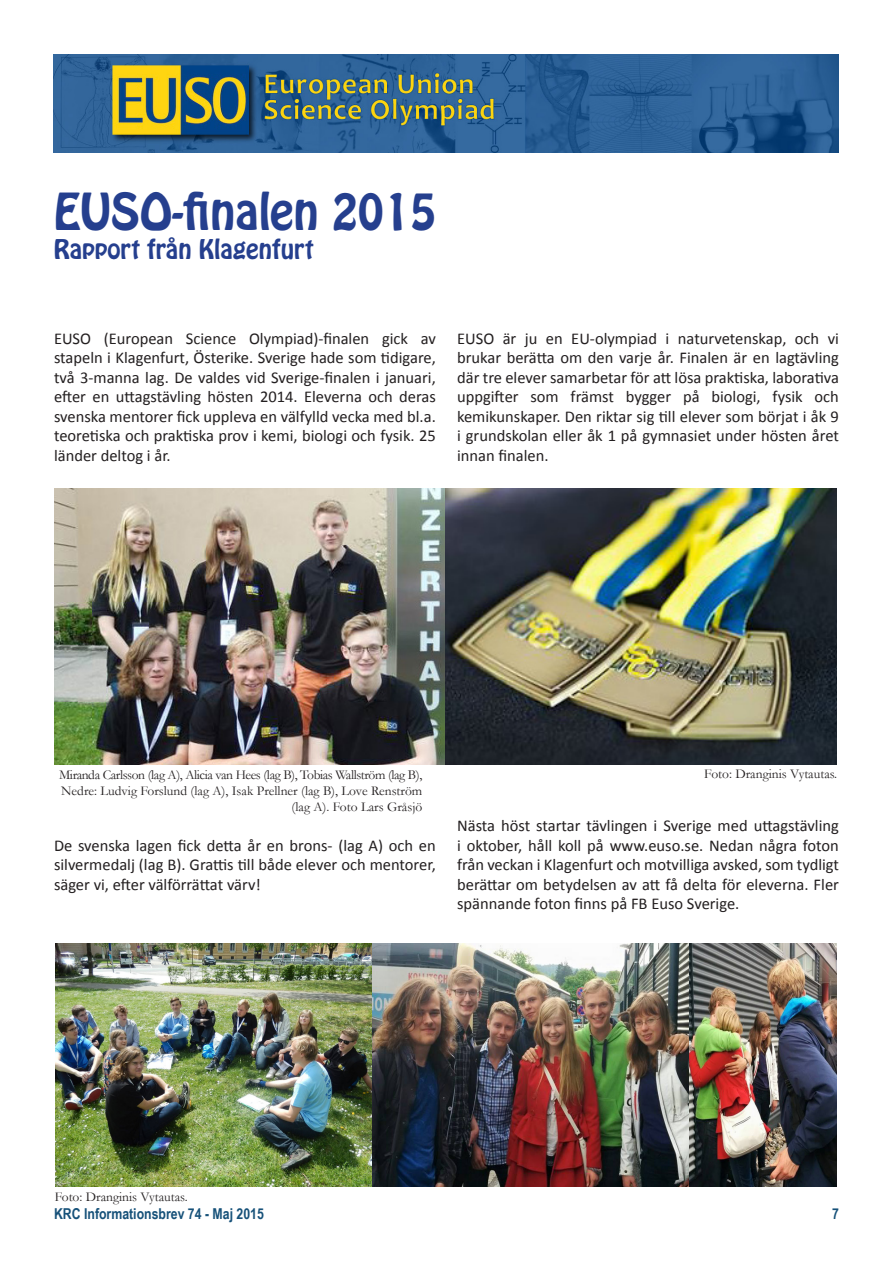
<style>
.page{position:relative;width:893px;height:1263px;background:#fff}
.page>*{position:absolute;margin:0;border:0;box-sizing:border-box;transform-origin:0 0}
.t1{font:45px "Hobo Std";color:#253f8e}
.t2{font:24px "Hobo Std";color:#253f8e}
.t3{font:16.5px/19.5px "Calibri";color:#231f20;text-align:justify}
.t4{font:700 15px "Arial Narrow";color:#165179}
.t5{font:13.5px/16.2px "Garamond";color:#231f20;text-align:right}
</style>
<div class="page">
<img style="left:54px;top:54px;width:785px;height:98px">
<img style="left:55px;top:489px;width:782px;height:275px">
<img style="left:56px;top:944px;width:316px;height:242px">
<img style="left:372px;top:944px;width:317px;height:242px">
<img style="left:689px;top:944px;width:148px;height:242px">
<h1 class="t1" style="left:54px;top:180px;width:384px">EUSO-finalen 2015</h1>
<h2 class="t2" style="left:54px;top:232px;width:262px">Rapport från Klagenfurt</h2>
<p class="t3" style="left:54px;top:329px;width:383px">EUSO (European Science Olympiad)-finalen gick av stapeln i Klagenfurt, Österike. Sverige hade som tidigare, två 3-manna lag. De valdes vid Sverige-finalen i januari, efter en uttagstävling hösten 2014. Eleverna och deras svenska mentorer fick uppleva en välfylld vecka med bl.a. teoretiska och praktiska prov i kemi, biologi och fysik. 25 länder deltog i år.</p>
<p class="t3" style="left:457px;top:329px;width:383px">EUSO är ju en EU-olympiad i naturvetenskap, och vi brukar berätta om den varje år. Finalen är en lagtävling där tre elever samarbetar för att lösa praktiska, laborativa uppgifter som främst bygger på biologi, fysik och kemikunskaper. Den riktar sig till elever som börjat i åk 9 i grundskolan eller åk 1 på gymnasiet under hösten året innan finalen.</p>
<p class="t5" style="left:59px;top:766px;width:365px">Miranda Carlsson (lag A), Alicia van Hees (lag B), Tobias Wallström (lag B),<br>Nedre: Ludvig Forslund (lag A), Isak Prellner (lag B), Love Renström (lag A). Foto Lars Gråsjö</p>
<p class="t5" style="left:704px;top:766px;width:134px">Foto: Dranginis Vytautas.</p>
<p class="t3" style="left:54px;top:836px;width:383px">De svenska lagen fick detta år en brons- (lag A) och en silvermedalj (lag B). Grattis till både elever och mentorer, säger vi, efter välförrättat värv!</p>
<p class="t3" style="left:457px;top:816px;width:383px">Nästa höst startar tävlingen i Sverige med uttagstävling i oktober, håll koll på www.euso.se. Nedan några foton från veckan i Klagenfurt och motvilliga avsked, som tydligt berättar om betydelsen av att få delta för eleverna. Fler spännande foton finns på FB Euso Sverige.</p>
<p class="t5" style="left:55px;top:1189px;width:134px">Foto: Dranginis Vytautas.</p>
<p class="t4" style="left:54px;top:1203px;width:211px">KRC Informationsbrev 74 - Maj 2015</p>
<p class="t4" style="left:832px;top:1203px;width:8px">7</p>
</div>
